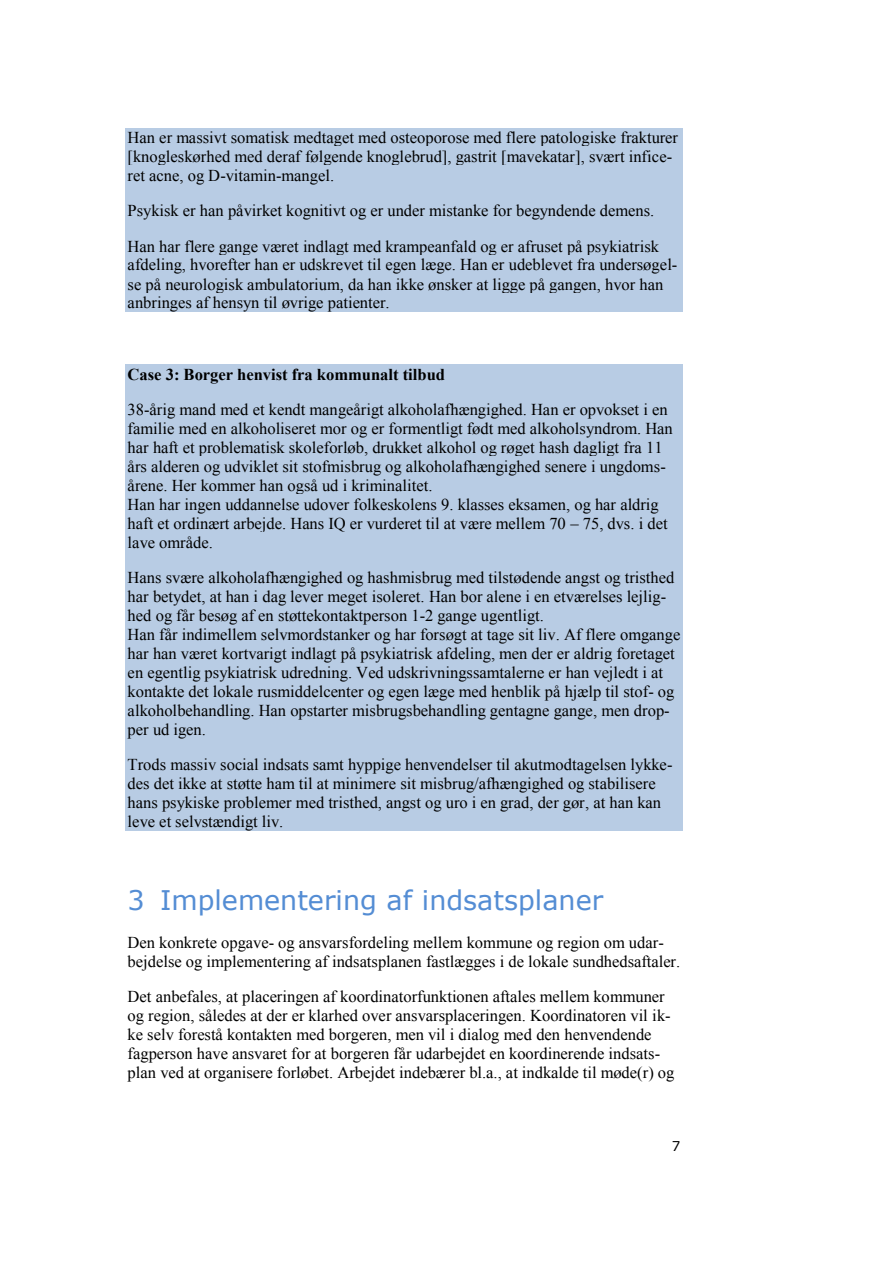
<style>
.page{position:relative;width:893px;height:1263px;background:#fff}
.page>*{position:absolute;margin:0;border:0;box-sizing:border-box;transform-origin:0 0}
.t1{font:27px "Verdana";color:#548dd4}
.t2{font:16.5px/19px "Times New Roman";color:#000}
.t3{font:700 16.5px "Times New Roman";color:#000}
.t4{font:13.5px "Verdana";color:#000}
</style>
<div class="page">
<div style="left:125px;top:128px;width:558px;height:19px;background:#b8cce4"></div>
<div style="left:125px;top:147px;width:558px;height:19px;background:#b8cce4"></div>
<div style="left:125px;top:166px;width:558px;height:35px;background:#b8cce4"></div>
<div style="left:125px;top:201px;width:558px;height:36px;background:#b8cce4"></div>
<div style="left:125px;top:237px;width:558px;height:18px;background:#b8cce4"></div>
<div style="left:125px;top:255px;width:558px;height:20px;background:#b8cce4"></div>
<div style="left:125px;top:275px;width:558px;height:18px;background:#b8cce4"></div>
<div style="left:125px;top:293px;width:558px;height:19px;background:#b8cce4"></div>
<div style="left:125px;top:364px;width:558px;height:36px;background:#b8cce4"></div>
<div style="left:125px;top:400px;width:558px;height:19px;background:#b8cce4"></div>
<div style="left:125px;top:419px;width:558px;height:19px;background:#b8cce4"></div>
<div style="left:125px;top:438px;width:558px;height:19px;background:#b8cce4"></div>
<div style="left:125px;top:457px;width:558px;height:19px;background:#b8cce4"></div>
<div style="left:125px;top:476px;width:558px;height:19px;background:#b8cce4"></div>
<div style="left:125px;top:495px;width:558px;height:19px;background:#b8cce4"></div>
<div style="left:125px;top:514px;width:558px;height:19px;background:#b8cce4"></div>
<div style="left:125px;top:533px;width:558px;height:35px;background:#b8cce4"></div>
<div style="left:125px;top:568px;width:558px;height:19px;background:#b8cce4"></div>
<div style="left:125px;top:587px;width:558px;height:19px;background:#b8cce4"></div>
<div style="left:125px;top:606px;width:558px;height:19px;background:#b8cce4"></div>
<div style="left:125px;top:625px;width:558px;height:19px;background:#b8cce4"></div>
<div style="left:125px;top:644px;width:558px;height:19px;background:#b8cce4"></div>
<div style="left:125px;top:663px;width:558px;height:19px;background:#b8cce4"></div>
<div style="left:125px;top:682px;width:558px;height:19px;background:#b8cce4"></div>
<div style="left:125px;top:701px;width:558px;height:19px;background:#b8cce4"></div>
<div style="left:125px;top:720px;width:558px;height:35px;background:#b8cce4"></div>
<div style="left:125px;top:755px;width:558px;height:19px;background:#b8cce4"></div>
<div style="left:125px;top:774px;width:558px;height:19px;background:#b8cce4"></div>
<div style="left:125px;top:793px;width:558px;height:19px;background:#b8cce4"></div>
<div style="left:125px;top:812px;width:558px;height:19px;background:#b8cce4"></div>
<p class="t2" style="left:128px;top:129px;width:552px">Han er massivt somatisk medtaget med osteoporose med flere patologiske frakturer [knogleskørhed med deraf følgende knoglebrud], gastrit [mavekatar], svært infice&shy;ret acne, og D-vitamin-mangel.</p>
<p class="t2" style="left:128px;top:194px;width:533px;line-height:35.4px">Psykisk er han påvirket kognitivt og er under mistanke for begyndende demens.<br>Han har flere gange været indlagt med krampeanfald og er afruset på psykiatrisk</p>
<p class="t2" style="left:128px;top:257px;width:551px">afdeling, hvorefter han er udskrevet til egen læge. Han er udeblevet fra undersøgel&shy;se på neurologisk ambulatorium, da han ikke ønsker at ligge på gangen, hvor han anbringes af hensyn til øvrige patienter.</p>
<p class="t3" style="left:128px;top:368px;width:319px">Case 3: Borger henvist fra kommunalt tilbud</p>
<p class="t2" style="left:128px;top:401px;width:547px">38-årig mand med et kendt mangeårigt alkoholafhængighed. Han er opvokset i en familie med en alkoholiseret mor og er formentligt født med alkoholsyndrom. Han har haft et problematisk skoleforløb, drukket alkohol og røget hash dagligt fra 11 års alderen og udviklet sit stofmisbrug og alkoholafhængighed senere i ungdoms&shy;årene. Her kommer han også ud i kriminalitet.<br>Han har ingen uddannelse udover folkeskolens 9. klasses eksamen, og har aldrig haft et ordinært arbejde. Hans IQ er vurderet til at være mellem 70 – 75, dvs. i det lave område.</p>
<p class="t2" style="left:128px;top:570px;width:554px">Hans svære alkoholafhængighed og hashmisbrug med tilstødende angst og tristhed har betydet, at han i dag lever meget isoleret. Han bor alene i en etværelses lejlig&shy;hed og får besøg af en støttekontaktperson 1-2 gange ugentligt.<br>Han får indimellem selvmordstanker og har forsøgt at tage sit liv. Af flere omgange har han været kortvarigt indlagt på psykiatrisk afdeling, men der er aldrig foretaget en egentlig psykiatrisk udredning. Ved udskrivningssamtalerne er han vejledt i at kontakte det lokale rusmiddelcenter og egen læge med henblik på hjælp til stof- og alkoholbehandling. Han opstarter misbrugsbehandling gentagne gange, men drop&shy;per ud igen.</p>
<p class="t2" style="left:128px;top:757px;width:547px">Trods massiv social indsats samt hyppige henvendelser til akutmodtagelsen lykke&shy;des det ikke at støtte ham til at minimere sit misbrug/afhængighed og stabilisere hans psykiske problemer med tristhed, angst og uro i en grad, der gør, at han kan leve et selvstændigt liv.</p>
<h1 class="t1" style="left:128px;top:884px;width:477px">3 Implementering af indsatsplaner</h1>
<p class="t2" style="left:128px;top:934px;width:554px">Den konkrete opgave- og ansvarsfordeling mellem kommune og region om udar&shy;bejdelse og implementering af indsatsplanen fastlægges i de lokale sundhedsaftaler.</p>
<p class="t2" style="left:128px;top:989px;width:548px">Det anbefales, at placeringen af koordinatorfunktionen aftales mellem kommuner og region, således at der er klarhed over ansvarsplaceringen. Koordinatoren vil ik&shy;ke selv forestå kontakten med borgeren, men vil i dialog med den henvendende fagperson have ansvaret for at borgeren får udarbejdet en koordinerende indsats&shy;plan ved at organisere forløbet. Arbejdet indebærer bl.a., at indkalde til møde(r) og</p>
<p class="t4" style="left:672px;top:1138px;width:10px">7</p>
</div>
